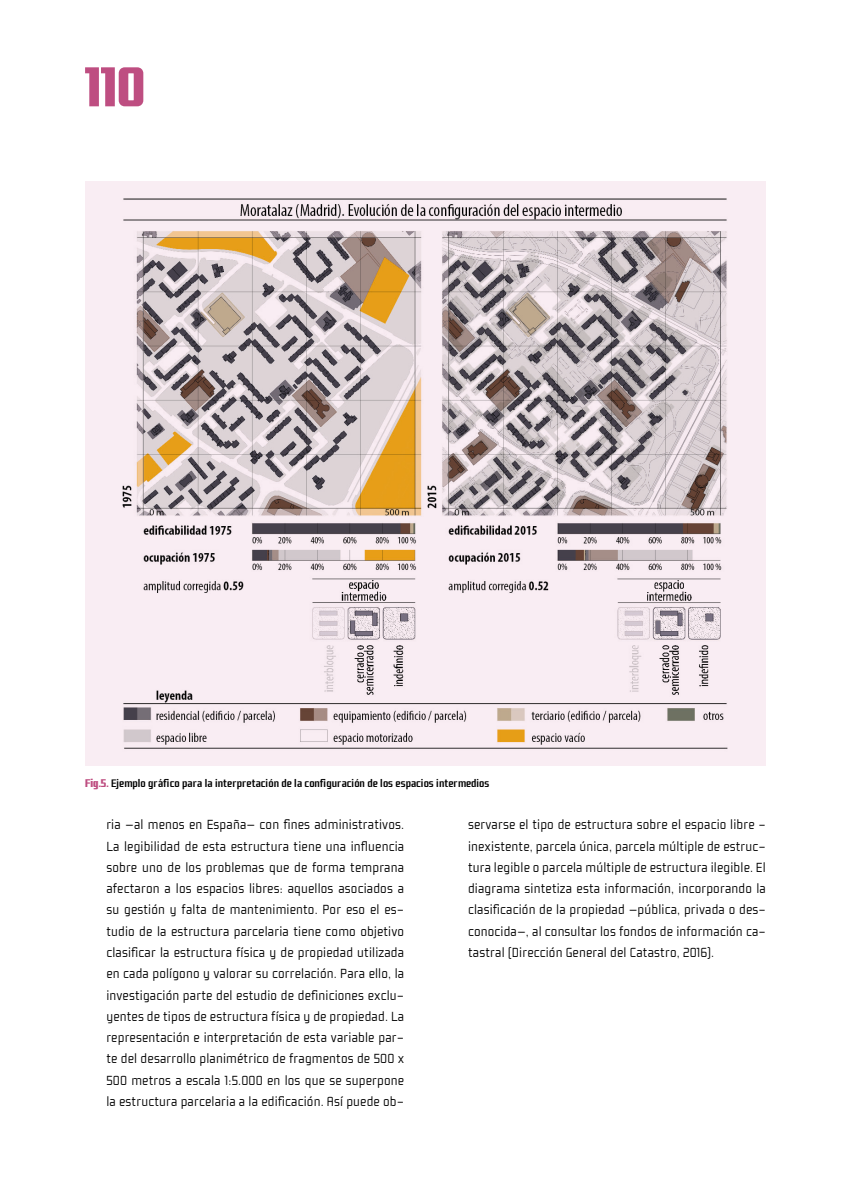
<style>
.page{position:relative;width:851px;height:1191px;background:#fff}
.page>*{position:absolute;margin:0;border:0;box-sizing:border-box;transform-origin:0 0}
.t1{font:900 60px "Fragma";color:#be4e81}
.t2{font:300 15px/21.3px "Fragma";letter-spacing:.01em;color:#000;text-align:justify}
.t3{font:500 12px "Fragma";color:#000}
.s1{font-weight:900;color:#be4e81}
</style>
<div class="page">
<svg style="left:85px;top:182px;width:680px;height:583px;background:#d7cacc"></svg>
<h1 class="t1" style="left:85px;top:54px;width:61px">110</h1>
<p class="t3" style="left:85px;top:777px;width:406px"><span class="s1">Fig.5.</span> Ejemplo gráfico para la interpretación de la configuración de los espacios intermedios</p>
<p class="t2" style="left:106px;top:814px;width:299px">ria —al menos en España— con fines administrativos.<br>La legibilidad de esta estructura tiene una influencia sobre uno de los problemas que de forma temprana afectaron a los espacios libres: aquellos asociados a su gestión y falta de mantenimiento. Por eso el es&shy;tudio de la estructura parcelaria tiene como objetivo clasificar la estructura física y de propiedad utilizada en cada polígono y valorar su correlación. Para ello, la investigación parte del estudio de definiciones exclu&shy;yentes de tipos de estructura física y de propiedad. La representación e interpretación de esta variable par&shy;te del desarrollo planimétrico de fragmentos de 500 x 500 metros a escala 1:5.000 en los que se superpone la estructura parcelaria a la edificación. Así puede ob-</p>
<p class="t2" style="left:468px;top:814px;width:299px">servarse el tipo de estructura sobre el espacio libre – inexistente, parcela única, parcela múltiple de estruc&shy;tura legible o parcela múltiple de estructura ilegible. El diagrama sintetiza esta información, incorporando la clasificación de la propiedad —pública, privada o des&shy;conocida—, al consultar los fondos de información ca&shy;tastral (Dirección General del Catastro, 2016).</p>
</div>
